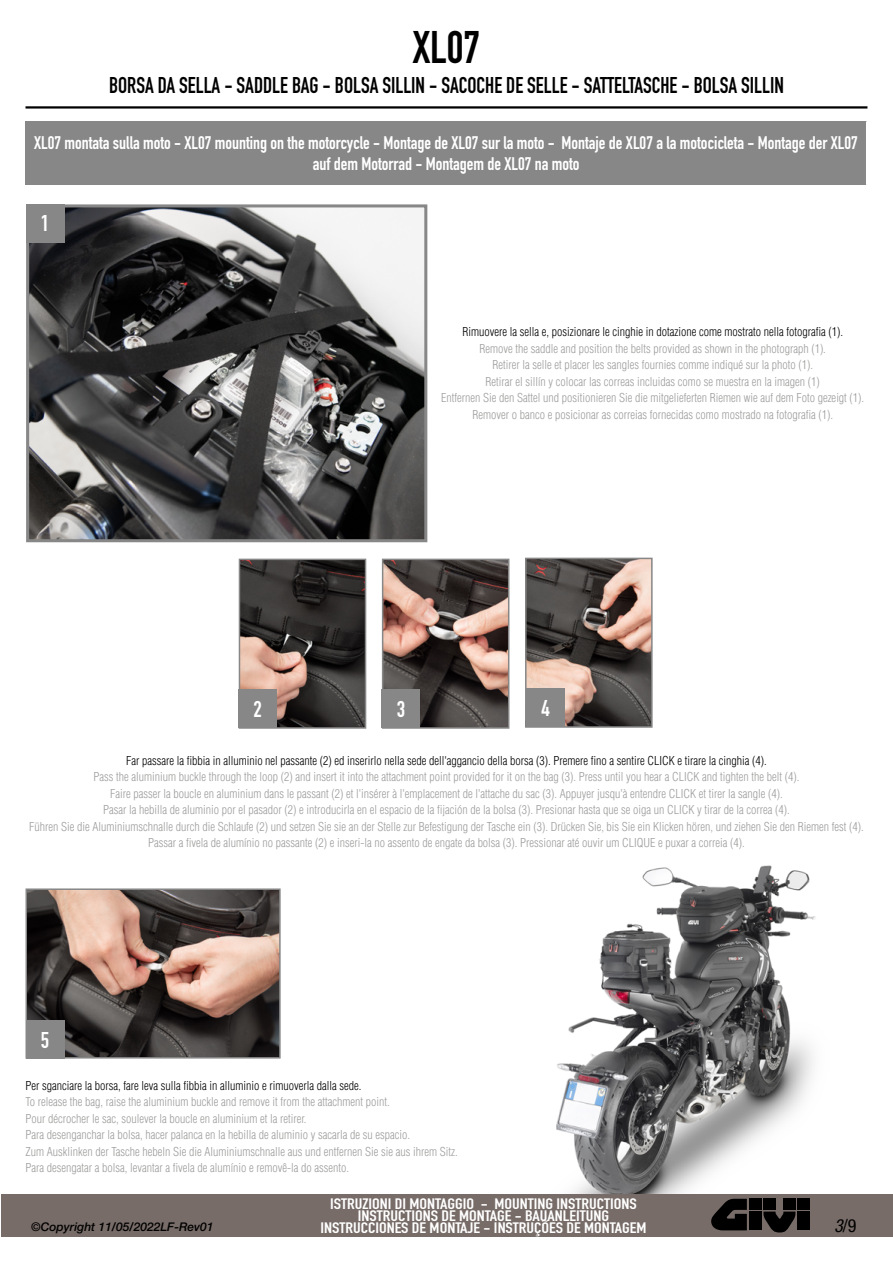
<style>
.page{position:relative;width:893px;height:1263px;background:#fff}
.page>*{position:absolute;margin:0;border:0;box-sizing:border-box;transform-origin:0 0}
.t1{font:45px "DIN Engschrift Std";color:#000}
.t2{font:22.5px "DIN Engschrift Std";color:#000;scale:.95 1}
.t3{font:22.5px "DIN Engschrift Std";color:#fff}
.t4{font:18px/21.6px "DIN Engschrift Std";color:#fff;text-align:center}
.t5{font:condensed 18px "Helvetica Neue LT Std";color:#000}
.t6{font:15px/12px "DIN Engschrift Std";color:#fff;text-align:center;scale:1.2 1}
.t7{font:300 condensed 12px/16.5px "Helvetica LT Std";color:#9d9d9c;text-align:center}
.t8{font:300 condensed 12px "Helvetica LT Std";color:#000}
.t9{font:italic 500 12px "Helvetica Neue LT Std";color:#000}
.s1{font-style:italic}
</style>
<div class="page">
<img style="left:556px;top:865px;width:260px;height:329px">
<img style="left:30px;top:208px;width:393px;height:330px">
<div style="left:26px;top:204px;width:401px;height:338px;border:3px solid #878787"></div>
<img style="left:29px;top:891px;width:249px;height:164px">
<div style="left:26px;top:888px;width:255px;height:170px;border:2px solid #878787"></div>
<div style="left:26px;top:204px;width:38px;height:38px;background:#878787"></div>
<div style="left:26px;top:1020px;width:38px;height:38px;background:#878787"></div>
<img style="left:242px;top:562px;width:121px;height:164px">
<div style="left:239px;top:559px;width:127px;height:170px;border:2px solid #878787"></div>
<img style="left:528px;top:561px;width:122px;height:164px">
<div style="left:525px;top:558px;width:128px;height:170px;border:2px solid #878787"></div>
<img style="left:385px;top:562px;width:121px;height:164px">
<div style="left:382px;top:559px;width:127px;height:170px;border:2px solid #878787"></div>
<div style="left:239px;top:690px;width:38px;height:38px;background:#878787"></div>
<div style="left:527px;top:689px;width:38px;height:38px;background:#878787"></div>
<div style="left:382px;top:690px;width:38px;height:38px;background:#878787"></div>
<div style="left:26px;top:121px;width:841px;height:64px;background:#878787"></div>
<hr style="left:866px;top:121px;width:1px;height:64px;background:#fff">
<div style="left:1px;top:1194px;width:891px;height:43px;background:#776c68"></div>
<hr style="left:26px;top:106px;width:841px;height:3px;background:#000">
<svg style="left:711px;top:1199px;width:36px;height:31px"></svg>
<div style="left:749px;top:1199px;width:12px;height:11px;background:#000"></div>
<div style="left:749px;top:1211px;width:12px;height:19px;background:#000"></div>
<div style="left:798px;top:1199px;width:12px;height:11px;background:#000"></div>
<div style="left:798px;top:1211px;width:12px;height:19px;background:#000"></div>
<div style="left:763px;top:1199px;width:13px;height:11px;background:#000"></div>
<div style="left:783px;top:1199px;width:12px;height:11px;background:#000"></div>
<svg style="left:763px;top:1211px;width:32px;height:21px"></svg>
<h1 class="t1" style="left:413px;top:21px;width:69px">XL07</h1>
<h2 class="t2" style="left:109px;top:72px;width:712px">BORSA DA SELLA - SADDLE BAG - BOLSA SILLIN - SACOCHE DE SELLE - SATTELTASCHE - BOLSA SILLIN</h2>
<h3 class="t4" style="left:34px;top:132px;width:825px">XL07 montata sulla moto - XL07 mounting on the motorcycle - Montage de XL07 sur la moto - Montaje de XL07 a la motocicleta - Montage der XL07 auf dem Motorrad - Montagem de XL07 na moto</h3>
<h2 class="t3" style="left:41px;top:210px;width:10px">1</h2>
<p class="t8" style="left:462px;top:325px;width:382px">Rimuovere la sella e, posizionare le cinghie in dotazione come mostrato nella fotografia (1).</p>
<p class="t7" style="left:441px;top:340px;width:425px">Remove the saddle and position the belts provided as shown in the photograph (1).<br>Retirer la selle et placer les sangles fournies comme indiqué sur la photo (1).<br>Retirar el sillín y colocar las correas incluidas como se muestra en la imagen (1)<br>Entfernen Sie den Sattel und positionieren Sie die mitgelieferten Riemen wie auf dem Foto gezeigt (1).<br>Remover o banco e posicionar as correias fornecidas como mostrado na fotografia (1).</p>
<h2 class="t3" style="left:254px;top:696px;width:10px">2</h2>
<h2 class="t3" style="left:397px;top:696px;width:10px">3</h2>
<h2 class="t3" style="left:541px;top:695px;width:10px">4</h2>
<p class="t8" style="left:126px;top:753px;width:642px">Far passare la fibbia in alluminio nel passante (2) ed inserirlo nella sede dell'aggancio della borsa (3). Premere fino a sentire CLICK e tirare la cinghia (4).</p>
<p class="t7" style="left:29px;top:768px;width:836px">Pass the aluminium buckle through the loop (2) and insert it into the attachment point provided for it on the bag (3). Press until you hear a CLICK and tighten the belt (4).<br>Faire passer la boucle en aluminium dans le passant (2) et l'insérer à l'emplacement de l'attache du sac (3). Appuyer jusqu'à entendre CLICK et tirer la sangle (4).<br>Pasar la hebilla de aluminio por el pasador (2) e introducirla en el espacio de la fijación de la bolsa (3). Presionar hasta que se oiga un CLICK y tirar de la correa (4).<br>Führen Sie die Aluminiumschnalle durch die Schlaufe (2) und setzen Sie sie an der Stelle zur Befestigung der Tasche ein (3). Drücken Sie, bis Sie ein Klicken hören, und ziehen Sie den Riemen fest (4).<br>Passar a fivela de alumínio no passante (2) e inseri-la no assento de engate da bolsa (3). Pressionar até ouvir um CLIQUE e puxar a correia (4).</p>
<h2 class="t3" style="left:41px;top:1026px;width:10px">5</h2>
<p class="t8" style="left:25px;top:1078px;width:337px">Per sganciare la borsa, fare leva sulla fibbia in alluminio e rimuoverla dalla sede.</p>
<p class="t7" style="left:25px;top:1093px;width:434px;text-align:left">To release the bag, raise the aluminium buckle and remove it from the attachment point.<br>Pour décrocher le sac, soulever la boucle en aluminium et la retirer.<br>Para desenganchar la bolsa, hacer palanca en la hebilla de aluminio y sacarla de su espacio.<br>Zum Ausklinken der Tasche hebeln Sie die Aluminiumschnalle aus und entfernen Sie sie aus ihrem Sitz.<br>Para desengatar a bolsa, levantar a fivela de alumínio e removê-la do assento.</p>
<p class="t9" style="left:31px;top:1220px;width:184px">©Copyright 11/05/2022LF-Rev01</p>
<p class="t6" style="left:320px;top:1197px;width:273px">ISTRUZIONI DI MONTAGGIO - MOUNTING INSTRUCTIONS<br>INSTRUCTIONS DE MONTAGE - BAUANLEITUNG<br>INSTRUCCIONES DE MONTAJE - INSTRUÇÕES DE MONTAGEM</p>
<h3 class="t5" style="left:834px;top:1215px;width:24px"><span class="s1">3</span>/9</h3>
</div>
